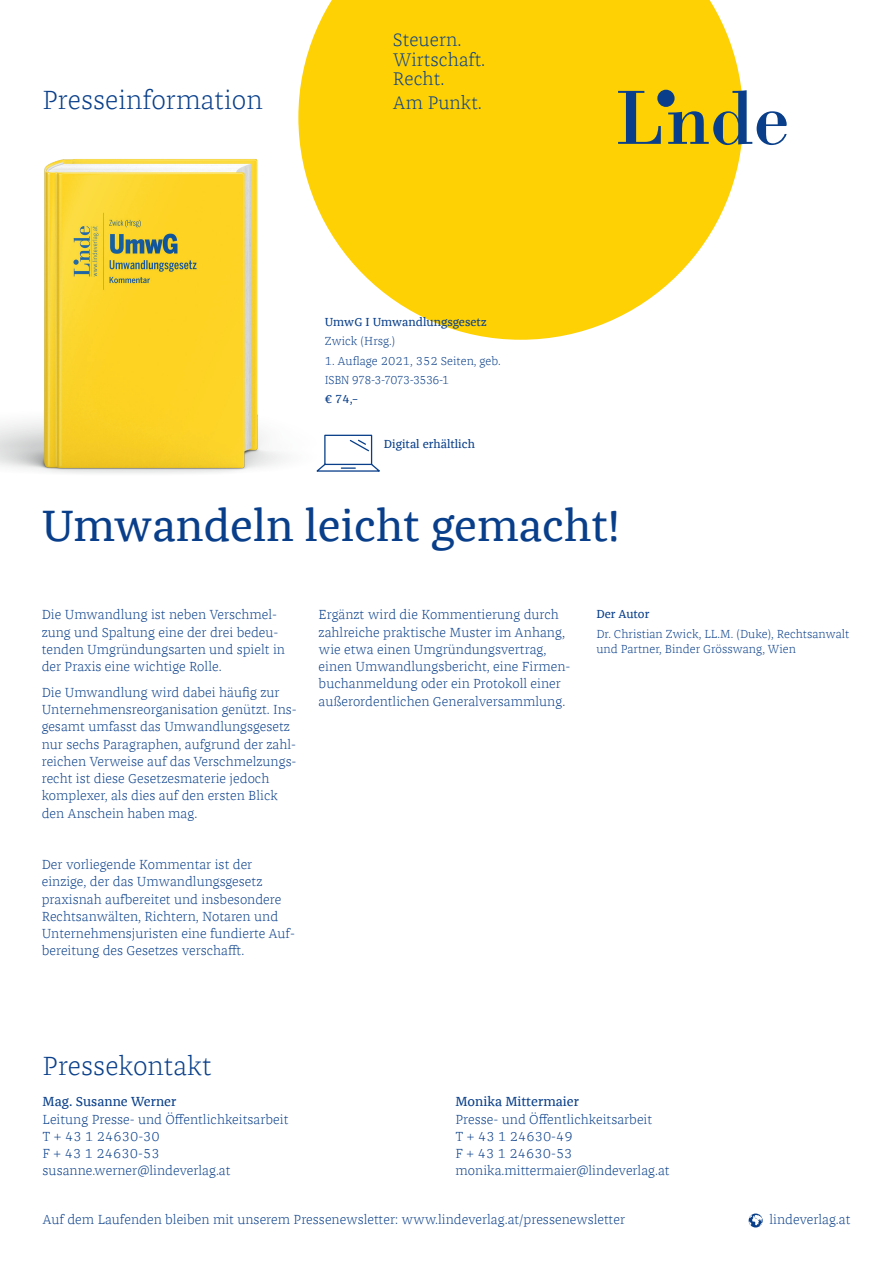
<style>
.page{position:relative;width:893px;height:1263px;background:#fff}
.page>*{position:absolute;margin:0;border:0;box-sizing:border-box;transform-origin:0 0}
.Headline{font:45px "Franziska Offc Pro";color:#093f8a}
.Headline-2{font:300 27px "Franziska Offc Pro";color:#093f8a}
.t1{font:300 18.75px/19.5px "Franziska Offc Pro";color:#093f8a}
.Fließtext{font:300 13.5px/17.2px "Franziska Offc Pro";color:#093f8a}
.Autorentext_bibiogra{font:300 12px/15px "Franziska Offc Pro";color:#093f8a}
.Autorentext_bibiogra-2{font:12px "Franziska Offc Pro";color:#093f8a}
.Autorentext_bibiogra-3{font:300 12px "Franziska Offc Pro";letter-spacing:-.06em;color:#093f8a;scale:.96 1}
.s1{font-weight:400}
</style>
<div class="page">
<svg style="left:301px;top:0;width:441px;height:340px;fill:#fed105"></svg>
<svg style="left:618px;top:91px;width:43px;height:53px"></svg>
<svg style="left:668px;top:90px;width:119px;height:55px"></svg>
<div style="left:657px;top:90px;width:18px;height:17px;background:#093f8a;border-radius:50%"></div>
<svg style="left:749px;top:1213px;width:14px;height:14px"></svg>
<img style="left:0;top:78px;width:499px;height:396px">
<p class="Headline-2" style="left:43px;top:83px;width:222px">Presseinformation</p>
<p class="t1" style="left:393px;top:30px;width:94px">Steuern.<br>Wirtschaft.<br>Recht.</p>
<p class="t1" style="left:393px;top:92px;width:91px">Am Punkt.</p>
<p class="Autorentext_bibiogra-2" style="left:325px;top:315px;width:163px">UmwG I Umwandlungsgesetz</p>
<p class="Autorentext_bibiogra" style="left:325px;top:334px;width:72px">Zwick (Hrsg.)</p>
<p class="Autorentext_bibiogra" style="left:325px;top:353px;width:177px">1. Auflage 2021, 352 Seiten, geb.</p>
<p class="Autorentext_bibiogra-3" style="left:325px;top:372px;width:131px">ISBN 978-3-7073-3536-1</p>
<p class="Autorentext_bibiogra-2" style="left:325px;top:392px;width:35px">€ 74,–</p>
<p class="Autorentext_bibiogra-2" style="left:384px;top:437px;width:93px">Digital erhältlich</p>
<p class="Headline" style="left:42px;top:498px;width:580px">Umwandeln leicht gemacht!</p>
<p class="Fließtext" style="left:42px;top:606px;width:245px">Die Umwandlung ist neben Verschmel&shy;zung und Spaltung eine der drei bedeu&shy;tenden Umgründungsarten und spielt in der Praxis eine wichtige Rolle.</p>
<p class="Fließtext" style="left:42px;top:683px;width:257px">Die Umwandlung wird dabei häufig zur Unternehmensreorganisation genützt. Ins&shy;gesamt umfasst das Umwandlungsgesetz nur sechs Paragraphen, aufgrund der zahl&shy;reichen Verweise auf das Verschmelzungs&shy;recht ist diese Gesetzesmaterie jedoch komplexer, als dies auf den ersten Blick den Anschein haben mag.</p>
<p class="Fließtext" style="left:42px;top:856px;width:255px">Der vorliegende Kommentar ist der einzige, der das Umwandlungsgesetz praxisnah aufbereitet und insbesondere Rechtsanwälten, Richtern, Notaren und Unternehmensjuristen eine fundierte Auf&shy;bereitung des Gesetzes verschafft.</p>
<p class="Fließtext" style="left:319px;top:606px;width:253px">Ergänzt wird die Kommentierung durch zahlreiche praktische Muster im Anhang, wie etwa einen Umgründungsvertrag, einen Umwandlungsbericht, eine Firmen&shy;buchanmeldung oder ein Protokoll einer außerordentlichen Generalversammlung.</p>
<p class="Autorentext_bibiogra-2" style="left:596px;top:607px;width:55px">Der Autor</p>
<p class="Autorentext_bibiogra" style="left:596px;top:626px;width:254px">Dr. Christian Zwick, LL.M. (Duke), Rechtsanwalt und Partner, Binder Grösswang, Wien</p>
<p class="Headline-2" style="left:43px;top:1049px;width:170px">Pressekontakt</p>
<p class="Fließtext" style="left:43px;top:1093px;width:247px"><span class="s1">Mag. Susanne Werner<br></span>Leitung Presse- und Öffentlichkeitsarbeit<br>T + 43 1 24630-30<br>F + 43 1 24630-53 susanne.werner@lindeverlag.at</p>
<p class="Fließtext" style="left:456px;top:1093px;width:216px"><span class="s1">Monika Mittermaier<br></span>Presse- und Öffentlichkeitsarbeit<br>T + 43 1 24630-49<br>F + 43 1 24630-53 monika.mittermaier@lindeverlag.at</p>
<p class="Fließtext" style="left:43px;top:1211px;width:584px">Auf dem Laufenden bleiben mit unserem Pressenewsletter: www.lindeverlag.at/pressenewsletter</p>
<p class="Fließtext" style="left:769px;top:1211px;width:83px">lindeverlag.at</p>
</div>
